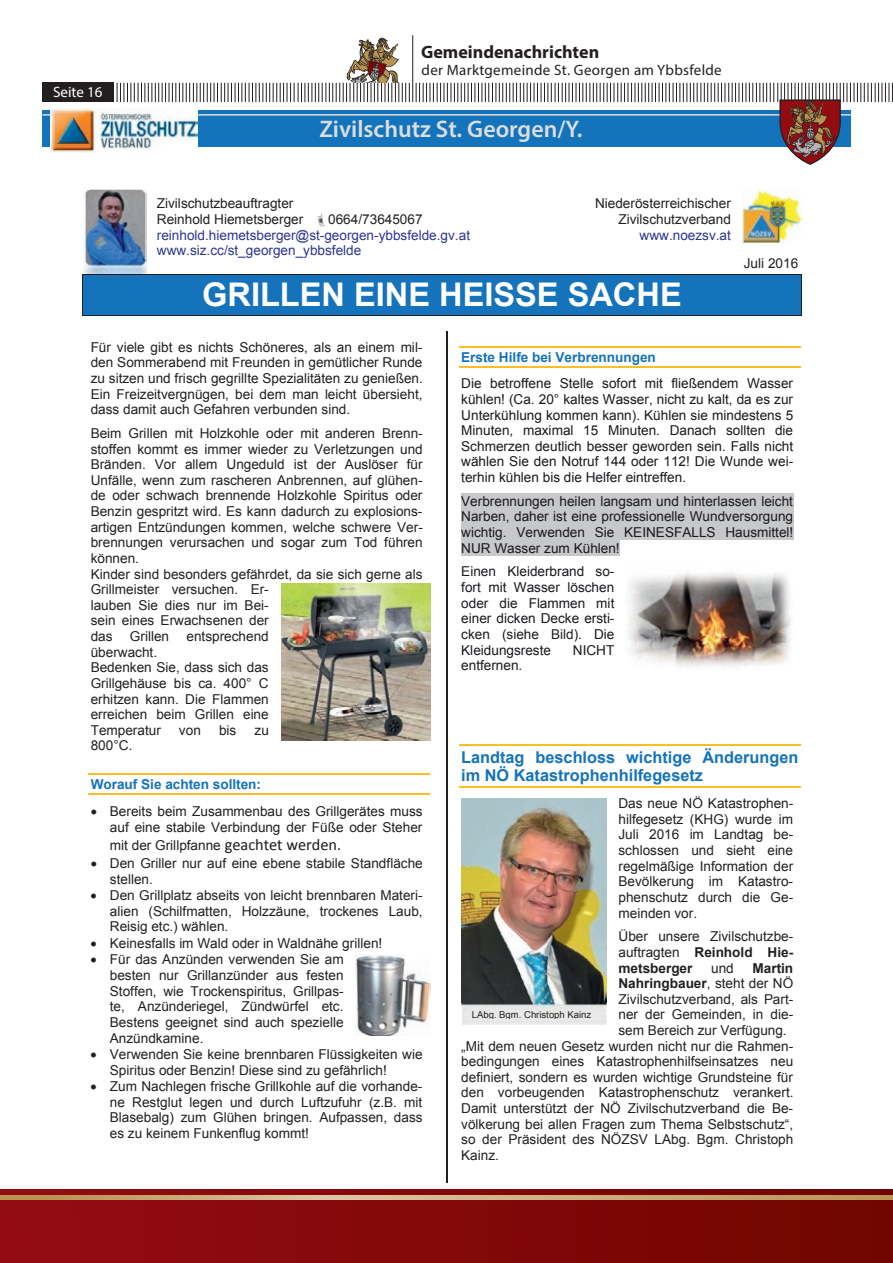
<style>
.page{position:relative;width:893px;height:1263px;background:#fff}
.page>*{position:absolute;margin:0;border:0;box-sizing:border-box;transform-origin:0 0}
.t1{font:700 32.55px "Arial";color:#fff}
.t2{font:600 24px "Myriad Pro";color:#dcdddf}
.t3{font:700 18px "Myriad Pro";color:#231f20}
.t4{font:700 16.35px/18.8px "Arial";color:#1473bb}
.t5{font:15px "Myriad Pro";letter-spacing:.02em;color:#231f20}
.t6{font:15px "Myriad Pro";color:#fff}
.t7{font:13.65px/15.6px "Arial";color:#231f20;text-align:justify}
.t8{font:13.65px/15.6px "Arial";color:#1a191e;text-align:justify}
.t9{font:13.65px/15.6px "Arial";color:#2b3695}
.t10{font:700 13.65px "Arial";color:#1473bb}
.t11{font:700 13.65px "Arial";color:#231f20}
.t12{font:9.6px "Arial";color:#231f20}
.s1{color:#231f20}
.s2{font-family:"Calibri";font-size:16.35px;color:#1a191e}
.s3{font-weight:700}
.s4{font-weight:400}
</style>
<div class="page">
<hr style="left:412px;top:35px;width:1px;height:67px;background:#231f20">
<div style="left:43px;top:83px;width:71px;height:19px;background:#231f20"></div>
<svg style="left:117px;top:37px;width:293px;height:65px"></svg>
<div style="left:0;top:1189px;width:893px;height:74px;background:linear-gradient(to right,#961015,#730a02)"></div>
<svg style="left:0;top:1195px;width:893px;height:4px;background:#c9aa79"></svg>
<div style="left:43px;top:110px;width:808px;height:37px;background:#1374bb"></div>
<hr style="left:43px;top:114px;width:808px;height:2px;background:#dcdddf">
<img style="left:51px;top:108px;width:146px;height:45px">
<svg style="left:416px;top:83px;width:477px;height:82px"></svg>
<img style="left:83px;top:190px;width:64px;height:84px">
<img style="left:743px;top:190px;width:58px;height:55px">
<img style="left:462px;top:798px;width:144px;height:205px">
<img style="left:461px;top:1003px;width:146px;height:22px">
<img style="left:281px;top:584px;width:149px;height:156px">
<img style="left:356px;top:955px;width:74px;height:81px">
<img style="left:627px;top:572px;width:164px;height:95px">
<div style="left:83px;top:274px;width:718px;height:41px;background:#1473bb"></div>
<hr style="left:83px;top:274px;width:719px;height:1px;background:#231f20">
<hr style="left:83px;top:315px;width:719px;height:1px;background:#231f20">
<hr style="left:83px;top:274px;width:1px;height:41px;background:#231f20">
<hr style="left:801px;top:274px;width:1px;height:41px;background:#231f20">
<hr style="left:89px;top:773px;width:341px;height:1px;background:#fdbd26">
<hr style="left:89px;top:793px;width:341px;height:1px;background:#fdbd26">
<hr style="left:459px;top:347px;width:341px;height:1px;background:#fdbd26">
<hr style="left:459px;top:366px;width:341px;height:2px;background:#fdbd26">
<div style="left:461px;top:493px;width:332px;height:16px;background:#c7c8ca"></div>
<div style="left:461px;top:509px;width:332px;height:16px;background:#c7c8ca"></div>
<div style="left:461px;top:525px;width:332px;height:15px;background:#c7c8ca"></div>
<div style="left:461px;top:540px;width:159px;height:16px;background:#c7c8ca"></div>
<hr style="left:459px;top:744px;width:341px;height:2px;background:#fdbd26">
<hr style="left:459px;top:786px;width:341px;height:1px;background:#fdbd26">
<hr style="left:446px;top:331px;width:1px;height:851px;background:#231f20">
<h3 class="t3" style="left:421px;top:40px;width:180px">Gemeindenachrichten</h3>
<p class="t6" style="left:53px;top:83px;width:51px">Seite 16</p>
<p class="t5" style="left:422px;top:61px;width:302px">der Marktgemeinde St. Georgen am Ybbsfelde</p>
<h2 class="t2" style="left:319px;top:114px;width:265px">Zivilschutz St. Georgen/Y.</h2>
<p class="t7" style="left:157px;top:196px;width:148px">Zivilschutzbeauftragter<br>Reinhold Hiemetsberger</p>
<p class="t7" style="left:328px;top:212px;width:96px">0664/73645067</p>
<p class="t9" style="left:157px;top:227px;width:315px">reinhold.hiemetsberger@st-georgen-ybbsfelde.gv.at www.siz.cc/st_georgen_ybbsfelde</p>
<p class="t7" style="left:595px;top:196px;width:137px;text-align:right">Niederösterreichischer<br>Zivilschutzverband</p>
<p class="t9" style="left:640px;top:227px;width:93px">www.noezsv.at</p>
<p class="t7" style="left:744px;top:255px;width:56px">Juli 2016</p>
<h1 class="t1" style="left:202px;top:273px;width:481px">GRILLEN EINE HEISSE SACHE</h1>
<p class="t7" style="left:91px;top:339px;width:334px">Für viele gibt es nichts Schöneres, als an einem mil&shy;den Sommerabend mit Freunden in gemütlicher Runde zu sitzen und frisch gegrillte Spezialitäten zu genießen.<br>Ein Freizeitvergnügen, bei dem man leicht übersieht, dass damit auch Gefahren verbunden sind.</p>
<p class="t7" style="left:91px;top:425px;width:334px;text-align:left">Beim Grillen mit Holzkohle oder mit anderen Brenn&shy;stoffen kommt es immer wieder zu Verletzungen und Bränden. Vor allem Ungeduld ist der Auslöser für Unfälle, wenn zum rascheren Anbrennen, auf glühen&shy;de oder schwach brennende Holzkohle Spiritus oder Benzin gespritzt wird. Es kann dadurch zu explosions&shy;artigen Entzündungen kommen, welche schwere Ver&shy;brennungen verursachen und sogar zum Tod führen können.<br>Kinder sind besonders gefährdet, da sie sich gerne als Grillmeister versuchen. Er-<br>lauben Sie dies nur im Bei-<br>sein eines Erwachsenen der<br>das</p>
<p class="t10" style="left:461px;top:348px;width:196px">Erste Hilfe bei Verbrennungen</p>
<p class="t8" style="left:461px;top:376px;width:334px">Die betroffene Stelle sofort mit fließendem Wasser kühlen! (Ca. 20° kaltes Wasser, nicht zu kalt, da es zur Unterkühlung kommen kann). Kühlen sie mindestens 5<br>Minuten, maximal 15 Minuten. Danach sollten die Schmerzen deutlich besser geworden sein. Falls nicht wählen Sie den Notruf 144 oder 112! Die Wunde wei&shy;terhin kühlen bis die Helfer eintreffen.</p>
<p class="t8" style="left:461px;top:493px;width:334px">Verbrennungen heilen langsam und hinterlassen leicht Narben, daher ist eine professionelle Wundversorgung wichtig. Verwenden Sie KEINESFALLS Hausmittel!<br>NUR Wasser zum Kühlen!</p>
<p class="t8" style="left:461px;top:564px;width:155px">Einen Kleiderbrand so&shy;fort mit Wasser löschen oder die Flammen mit einer dicken Decke ersti&shy;cken (<span class="s1">siehe Bild</span>). Die Kleidungsreste</p>
<p class="t7" style="left:130px;top:629px;width:41px">Grillen</p>
<p class="t7" style="left:186px;top:629px;width:84px">entsprechend</p>
<p class="t7" style="left:91px;top:644px;width:180px;text-align:left">überwacht.<br>Bedenken Sie, dass sich das<br>Grillgehäuse bis ca. 400° C erhitzen kann. Die Flammen erreichen beim Grillen eine<br>Temperatur</p>
<p class="t8" style="left:573px;top:642px;width:43px">NICHT</p>
<p class="t8" style="left:461px;top:658px;width:63px">entfernen.</p>
<p class="t7" style="left:179px;top:722px;width:23px">von</p>
<p class="t7" style="left:219px;top:722px;width:19px">bis</p>
<p class="t7" style="left:255px;top:722px;width:16px">zu</p>
<p class="t7" style="left:91px;top:738px;width:43px">800°C.</p>
<p class="t10" style="left:91px;top:775px;width:172px">Worauf Sie achten sollten:</p>
<p class="t7" style="left:91px;top:803px;width:333px;text-align:right">• Bereits beim Zusammenbau des Grillgerätes muss auf eine stabile Verbindung der Füße oder Steher</p>
<p class="t7" style="left:110px;top:838px;width:233px">mit der Grillpfanne <span class="s2">geachtet werden.</span></p>
<p class="t7" style="left:110px;top:855px;width:314px;text-indent:-19px">• Den Griller nur auf eine ebene stabile Standfläche stellen.</p>
<p class="t7" style="left:110px;top:888px;width:314px;text-indent:-19px">• Den Grillplatz abseits von leicht brennbaren Materi&shy;alien (Schilfmatten, Holzzäune, trockenes Laub, Reisig etc.) wählen.</p>
<p class="t7" style="left:91px;top:935px;width:293px">• Keinesfalls im Wald oder in Waldnähe grillen!</p>
<p class="t7" style="left:110px;top:952px;width:235px;text-indent:-19px">• Für das Anzünden verwenden Sie am besten nur Grillanzünder aus festen Stoffen, wie Trockenspiritus, Grillpas&shy;te, Anzünderiegel, Zündwürfel etc.<br>Bestens geeignet sind auch spezielle Anzündkamine.</p>
<p class="t7" style="left:110px;top:1046px;width:314px;text-indent:-19px">• Verwenden Sie keine brennbaren Flüssigkeiten wie<br>Spiritus oder Benzin! Diese sind zu gefährlich!</p>
<p class="t7" style="left:110px;top:1079px;width:314px;text-indent:-19px">• Zum Nachlegen frische Grillkohle auf die vorhande&shy;ne Restglut legen und durch Luftzufuhr (z.B. mit Blasebalg) zum Glühen bringen. Aufpassen, dass es zu keinem Funkenflug kommt!</p>
<p class="t4" style="left:461px;top:748px;width:339px">Landtag beschloss wichtige Änderungen im NÖ Katastrophenhilfegesetz</p>
<p class="t7" style="left:618px;top:796px;width:176px">Das neue NÖ Katastrophen&shy;hilfegesetz (KHG) wurde im Juli 2016 im Landtag be&shy;schlossen und sieht eine regelmäßige Information der Bevölkerung im Katastro&shy;phenschutz durch die Ge&shy;meinden vor.</p>
<p class="t7" style="left:618px;top:929px;width:176px">Über unsere Zivilschutzbe&shy;auftragten <span class="s3">Reinhold Hie&shy;metsberger</span></p>
<p class="t7" style="left:711px;top:960px;width:24px">und</p>
<p class="t11" style="left:752px;top:958px;width:42px">Martin</p>
<p class="t11" style="left:618px;top:974px;width:176px">Nahringbauer<span class="s4">, steht der NÖ</span></p>
<p class="t7" style="left:618px;top:991px;width:176px">Zivilschutzverband, als Part-</p>
<p class="t7" style="left:618px;top:1007px;width:176px">ner der Gemeinden, in die-</p>
<p class="t7" style="left:618px;top:1022px;width:170px">sem Bereich zur Verfügung.</p>
<p class="t7" style="left:461px;top:1038px;width:333px">„Mit dem neuen Gesetz wurden nicht nur die Rahmen-</p>
<p class="t7" style="left:461px;top:1054px;width:334px">bedingungen eines Katastrophenhilfseinsatzes neu</p>
<p class="t7" style="left:461px;top:1069px;width:333px">definiert, sondern es wurden wichtige Grundsteine für</p>
<p class="t7" style="left:461px;top:1085px;width:334px">den vorbeugenden Katastrophenschutz verankert.</p>
<p class="t7" style="left:461px;top:1101px;width:333px">Damit unterstützt der NÖ Zivilschutzverband die Be-</p>
<p class="t7" style="left:461px;top:1116px;width:333px">völkerung bei allen Fragen zum Thema Selbstschutz“,</p>
<p class="t7" style="left:461px;top:1132px;width:334px">so der Präsident des NÖZSV LAbg. Bgm. Christoph</p>
<p class="t7" style="left:461px;top:1147px;width:39px">Kainz.</p>
<p class="t12" style="left:472px;top:1008px;width:121px">LAbg. Bgm. Christoph Kainz</p>
</div>
